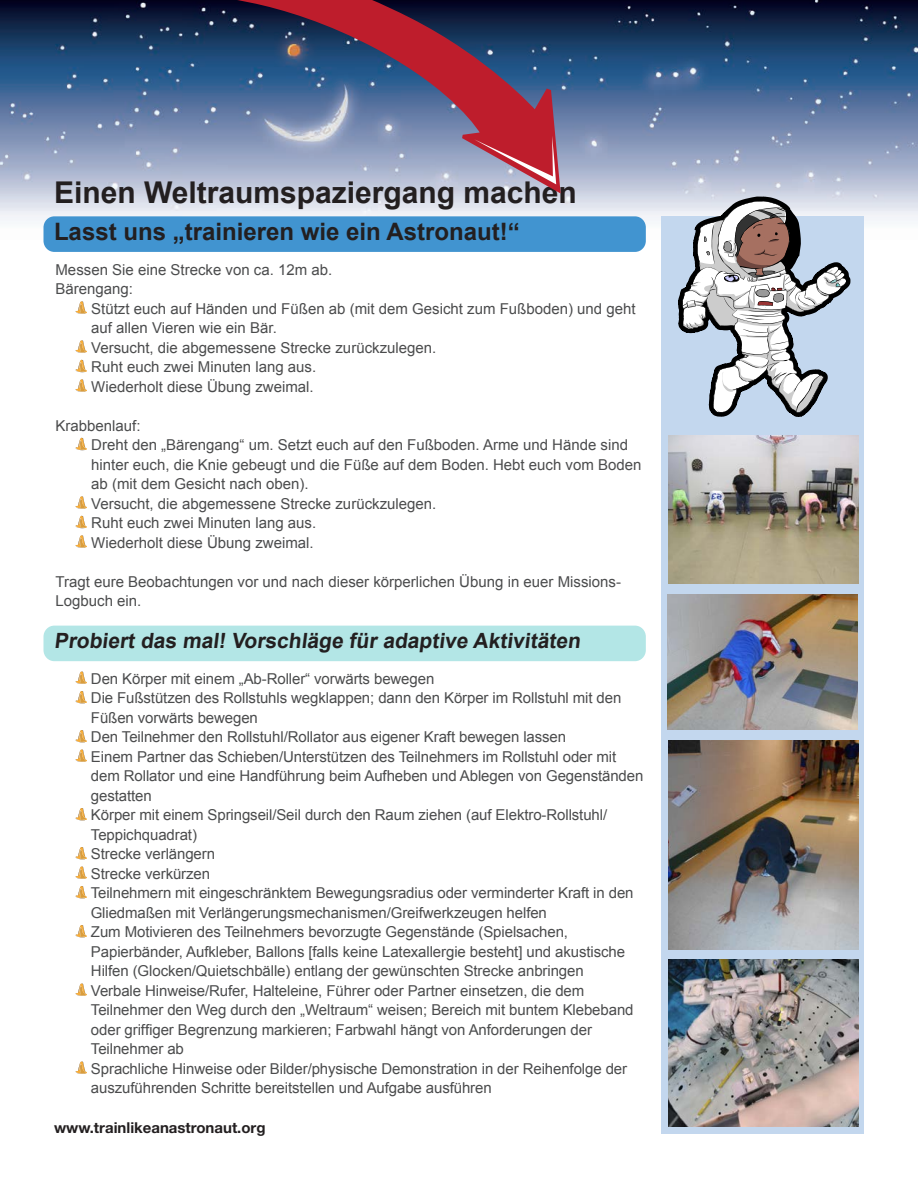
<style>
.page{position:relative;width:918px;height:1188px;background:#fff}
.page>*{position:absolute;margin:0;border:0;box-sizing:border-box;transform-origin:0 0}
.t1{font:700 30px "Arial";color:#231f20}
.t2{font:700 24px "Arial";color:#231f20}
.t3{font:700 21px "Arial";color:#231f20}
.Content_text{font:15px/19.5px "Arial";letter-spacing:-.005em;color:#4b4c4d}
.Content_text-2{font:700 15px "Helvetica Neue LT Std";color:#231f20}
</style>
<div class="page">
<img style="left:0;top:0;width:918px;height:285px">
<svg style="left:76px;top:301px;width:11px;height:13px"></svg>
<svg style="left:76px;top:340px;width:11px;height:13px"></svg>
<svg style="left:76px;top:360px;width:11px;height:12px"></svg>
<svg style="left:76px;top:379px;width:11px;height:13px"></svg>
<svg style="left:76px;top:438px;width:11px;height:12px"></svg>
<svg style="left:76px;top:496px;width:11px;height:13px"></svg>
<svg style="left:76px;top:516px;width:11px;height:12px"></svg>
<svg style="left:76px;top:535px;width:11px;height:13px"></svg>
<svg style="left:76px;top:672px;width:11px;height:12px"></svg>
<svg style="left:76px;top:691px;width:11px;height:12px"></svg>
<svg style="left:76px;top:730px;width:11px;height:12px"></svg>
<svg style="left:76px;top:750px;width:11px;height:12px"></svg>
<svg style="left:76px;top:808px;width:11px;height:12px"></svg>
<svg style="left:76px;top:847px;width:11px;height:12px"></svg>
<svg style="left:76px;top:867px;width:11px;height:12px"></svg>
<svg style="left:76px;top:886px;width:11px;height:12px"></svg>
<svg style="left:76px;top:925px;width:11px;height:12px"></svg>
<svg style="left:76px;top:984px;width:11px;height:12px"></svg>
<svg style="left:76px;top:1062px;width:11px;height:12px"></svg>
<div style="left:44px;top:216px;width:602px;height:36px;background:#4194d0;border-radius:11px"></div>
<div style="left:44px;top:626px;width:602px;height:35px;background:#b3e6e6;border-radius:11px"></div>
<div style="left:662px;top:216px;width:202px;height:918px;background:#c3d7ee"></div>
<img style="left:669px;top:436px;width:190px;height:148px">
<img style="left:669px;top:741px;width:190px;height:208px">
<img style="left:669px;top:959px;width:190px;height:168px">
<svg style="left:678px;top:197px;width:172px;height:220px"></svg>
<svg style="left:198px;top:0;width:363px;height:193px"></svg>
<svg style="left:474px;top:136px;width:82px;height:48px"></svg>
<img style="left:668px;top:594px;width:190px;height:136px">
<p class="t1" style="left:54px;top:173px;width:524px">Einen Weltraumspaziergang machen</p>
<p class="t2" style="left:54px;top:216px;width:467px">Lasst uns „trainieren wie ein Astronaut!“</p>
<p class="Content_text" style="left:56px;top:260px;width:278px">Messen Sie eine Strecke von ca. 12m ab.</p>
<p class="Content_text" style="left:56px;top:279px;width:79px">Bärengang:</p>
<p class="Content_text" style="left:91px;top:299px;width:546px">Stützt euch auf Händen und Füßen ab (mit dem Gesicht zum Fußboden) und geht auf allen Vieren wie ein Bär.</p>
<p class="Content_text" style="left:91px;top:338px;width:347px">Versucht, die abgemessene Strecke zurückzulegen.</p>
<p class="Content_text" style="left:91px;top:357px;width:227px">Ruht euch zwei Minuten lang aus.</p>
<p class="Content_text" style="left:91px;top:377px;width:224px">Wiederholt diese Übung zweimal.</p>
<p class="Content_text" style="left:56px;top:416px;width:87px">Krabbenlauf:</p>
<p class="Content_text" style="left:91px;top:435px;width:552px">Dreht den „Bärengang“ um. Setzt euch auf den Fußboden. Arme und Hände sind hinter euch, die Knie gebeugt und die Füße auf dem Boden. Hebt euch vom Boden ab (mit dem Gesicht nach oben).</p>
<p class="Content_text" style="left:91px;top:494px;width:347px">Versucht, die abgemessene Strecke zurückzulegen.</p>
<p class="Content_text" style="left:91px;top:513px;width:227px">Ruht euch zwei Minuten lang aus.</p>
<p class="Content_text" style="left:91px;top:533px;width:224px">Wiederholt diese Übung zweimal.</p>
<p class="Content_text" style="left:56px;top:572px;width:567px">Tragt eure Beobachtungen vor und nach dieser körperlichen Übung in euer Missions-<br>Logbuch ein.</p>
<p class="t3" style="left:54px;top:627px;width:531px">Probiert das mal! Vorschläge für adaptive Aktivitäten</p>
<p class="Content_text" style="left:91px;top:669px;width:345px">Den Körper mit einem „Ab-Roller“ vorwärts bewegen</p>
<p class="Content_text" style="left:91px;top:688px;width:532px">Die Fußstützen des Rollstuhls wegklappen; dann den Körper im Rollstuhl mit den<br>Füßen vorwärts bewegen</p>
<p class="Content_text" style="left:91px;top:727px;width:477px">Den Teilnehmer den Rollstuhl/Rollator aus eigener Kraft bewegen lassen</p>
<p class="Content_text" style="left:91px;top:747px;width:554px">Einem Partner das Schieben/Unterstützen des Teilnehmers im Rollstuhl oder mit dem Rollator und eine Handführung beim Aufheben und Ablegen von Gegenständen gestatten</p>
<p class="Content_text" style="left:91px;top:805px;width:518px">Körper mit einem Springseil/Seil durch den Raum ziehen (auf Elektro-Rollstuhl/<br>Teppichquadrat)</p>
<p class="Content_text" style="left:91px;top:844px;width:126px">Strecke verlängern</p>
<p class="Content_text" style="left:91px;top:864px;width:121px">Strecke verkürzen</p>
<p class="Content_text" style="left:91px;top:883px;width:544px">Teilnehmern mit eingeschränktem Bewegungsradius oder verminderter Kraft in den<br>Gliedmaßen mit Verlängerungsmechanismen/Greifwerkzeugen helfen</p>
<p class="Content_text" style="left:91px;top:922px;width:536px">Zum Motivieren des Teilnehmers bevorzugte Gegenstände (Spielsachen,<br>Papierbänder, Aufkleber, Ballons [falls keine Latexallergie besteht] und akustische<br>Hilfen (Glocken/Quietschbälle) entlang der gewünschten Strecke anbringen</p>
<p class="Content_text" style="left:91px;top:981px;width:544px">Verbale Hinweise/Rufer, Halteleine, Führer oder Partner einsetzen, die dem Teilnehmer den Weg durch den „Weltraum“ weisen; Bereich mit buntem Klebeband oder griffiger Begrenzung markieren; Farbwahl hängt von Anforderungen der Teilnehmer ab</p>
<p class="Content_text" style="left:91px;top:1059px;width:538px">Sprachliche Hinweise oder Bilder/physische Demonstration in der Reihenfolge der auszuführenden Schritte bereitstellen und Aufgabe ausführen</p>
<p class="Content_text-2" style="left:54px;top:1119px;width:213px">www.trainlikeanastronaut.org</p>
</div>
